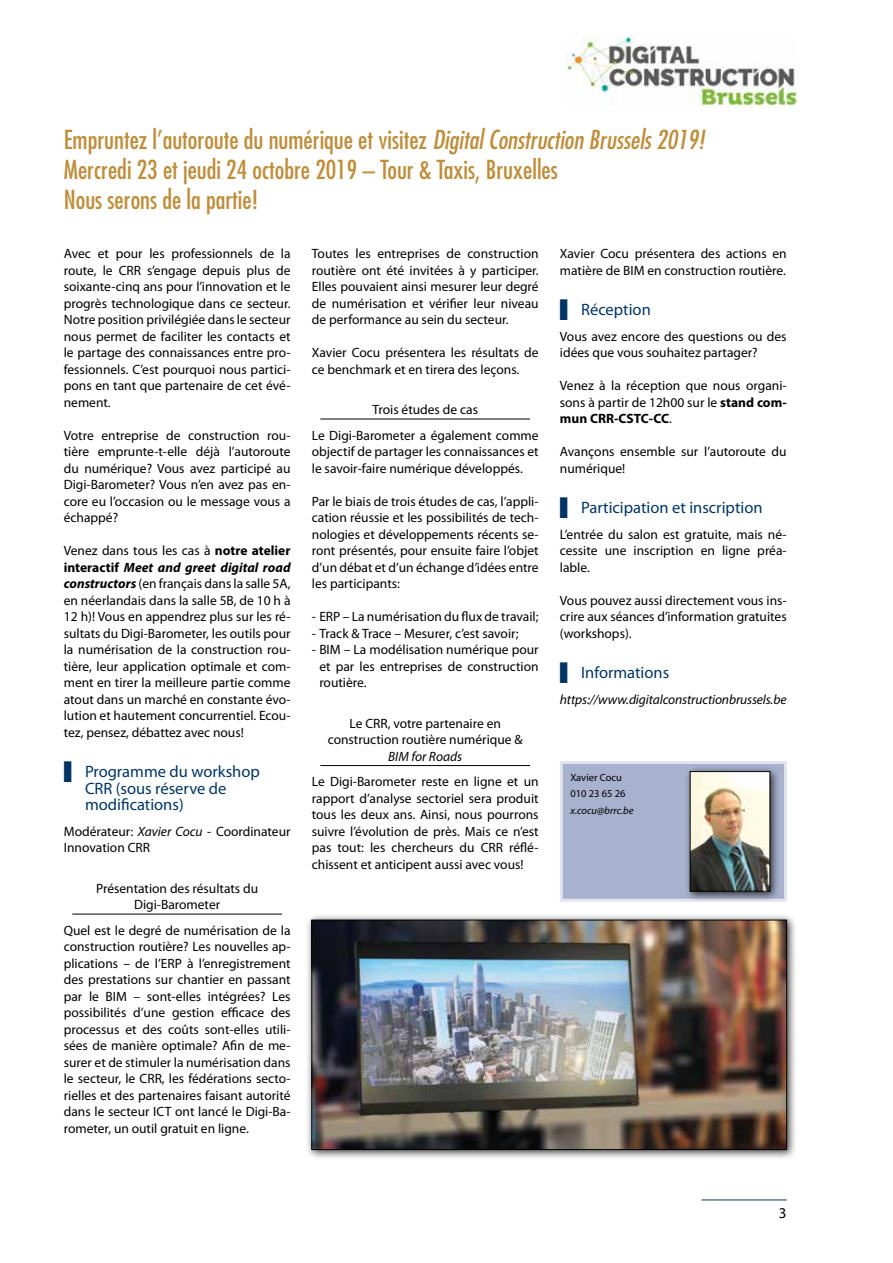
<style>
.page{position:relative;width:893px;height:1263px;background:#fff}
.page>*{position:absolute;margin:0;border:0;box-sizing:border-box;transform-origin:0 0}
.t1{font:condensed 25.5px/30px "Futura Std";color:#bf8e3c}
.t2{font:16.5px/16.5px "Myriad Pro";color:#003565}
.t3{font:15px "Myriad Pro";color:#000}
.t4{font:13.5px/16.5px "Myriad Pro";color:#000;text-align:justify}
.t5{font:italic 13.5px "Myriad Pro";letter-spacing:-.01em;color:#000}
.t6{font:10.5px/16.5px "Myriad Pro";color:#000}
.t7{font:italic 10.5px "Myriad Pro";color:#000}
.s1{font-style:italic}
.s2{font-weight:700}
.s3{font-weight:700;font-style:italic}
</style>
<div class="page">
<hr style="left:702px;top:1199px;width:85px;height:1px;background:#003565">
<hr style="left:72px;top:914px;width:210px;height:1px;background:#000">
<hr style="left:320px;top:419px;width:210px;height:1px;background:#000">
<hr style="left:320px;top:765px;width:210px;height:1px;background:#000">
<img style="left:566px;top:36px;width:231px;height:70px">
<div style="left:305px;top:913px;width:492px;height:247px;background:#000;opacity:.75"></div>
<img style="left:313px;top:922px;width:472px;height:226px">
<div style="left:311px;top:920px;width:476px;height:230px;border:1px solid #000"></div>
<div style="left:561px;top:762px;width:224px;height:138px;background:#a8b2ce"></div>
<div style="left:560px;top:761px;width:227px;height:141px;border:3px solid #e0e4ef"></div>
<div style="left:684px;top:765px;width:96px;height:137px;background:#000;opacity:.75"></div>
<img style="left:692px;top:773px;width:76px;height:116px">
<div style="left:690px;top:771px;width:80px;height:120px;border:1px solid #000"></div>
<h1 class="t1" style="left:64px;top:124px;width:642px">Empruntez l’autoroute du numérique et visitez <span class="s1">Digital Construction Brussels 2019!<br></span>Mercredi 23 et jeudi 24 octobre 2019 – Tour &amp; Taxis, Bruxelles<br>Nous serons de la partie!</h1>
<p class="t4" style="left:64px;top:246px;width:228px">Avec et pour les professionnels de la route, le CRR s’engage depuis plus de soixante-cinq ans pour l’innovation et le progrès technologique dans ce secteur.<br>Notre position privilégiée dans le secteur nous permet de faciliter les contacts et le partage des connaissances entre pro&shy;fessionnels. C’est pourquoi nous partici&shy;pons en tant que partenaire de cet évé&shy;nement.</p>
<p class="t4" style="left:64px;top:427px;width:228px">Votre entreprise de construction rou&shy;tière emprunte-t-elle déjà l’autoroute du numérique? Vous avez participé au Digi-Barometer? Vous n’en avez pas en&shy;core eu l’occasion ou le message vous a échappé?</p>
<p class="t4" style="left:64px;top:543px;width:228px">Venez dans tous les cas à <span class="s2">notre atelier interactif</span> <span class="s3">Meet and greet digital road constructors</span> (en français dans la salle 5A, en néerlandais dans la salle 5B, de 10 h à 12 h)! Vous en appendrez plus sur les ré&shy;sultats du Digi-Barometer, les outils pour la numérisation de la construction rou&shy;tière, leur application optimale et com&shy;ment en tirer la meilleure partie comme atout dans un marché en constante évo&shy;lution et hautement concurrentiel. Ecou&shy;tez, pensez, débattez avec nous!</p>
<p class="t2" style="left:85px;top:764px;width:176px;text-indent:-21px">■ Programme du workshop<br>CRR (sous réserve de modifications)</p>
<p class="t4" style="left:64px;top:823px;width:228px">Modérateur: <span class="s1">Xavier Cocu</span> - Coordinateur<br>Innovation CRR</p>
<p class="t4" style="left:96px;top:880px;width:164px;text-align:center">Présentation des résultats du<br>Digi-Barometer</p>
<p class="t4" style="left:64px;top:922px;width:228px">Quel est le degré de numérisation de la construction routière? Les nouvelles ap&shy;plications – de l’ERP à l’enregistrement des prestations sur chantier en passant par le BIM – sont-elles intégrées? Les possibilités d’une gestion efficace des processus et des coûts sont-elles utili&shy;sées de manière optimale? Afin de me&shy;surer et de stimuler la numérisation dans le secteur, le CRR, les fédérations secto&shy;rielles et des partenaires faisant autorité dans le secteur ICT ont lancé le Digi-Ba&shy;rometer, un outil gratuit en ligne.</p>
<p class="t4" style="left:560px;top:246px;width:228px">Xavier Cocu présentera des actions en matière de BIM en construction routière.</p>
<p class="t2" style="left:560px;top:302px;width:92px">■ Réception</p>
<p class="t4" style="left:560px;top:328px;width:228px">Vous avez encore des questions ou des idées que vous souhaitez partager?</p>
<p class="t4" style="left:560px;top:378px;width:228px">Venez à la réception que nous organi&shy;sons à partir de 12h00 sur le <span class="s2">stand com&shy;mun CRR-CSTC-CC</span>.</p>
<p class="t4" style="left:560px;top:444px;width:228px">Avançons ensemble sur l’autoroute du numérique!</p>
<p class="t2" style="left:560px;top:500px;width:204px">■ Participation et inscription</p>
<p class="t4" style="left:560px;top:526px;width:228px">L’entrée du salon est gratuite, mais né&shy;cessite une inscription en ligne préa&shy;lable.</p>
<p class="t4" style="left:560px;top:592px;width:228px">Vous pouvez aussi directement vous ins&shy;crire aux séances d’information gratuites (workshops).</p>
<p class="t2" style="left:560px;top:665px;width:111px">■ Informations</p>
<p class="t5" style="left:560px;top:691px;width:228px">https://www.digitalconstructionbrussels.be</p>
<p class="t4" style="left:312px;top:246px;width:228px">Toutes les entreprises de construction routière ont été invitées à y participer.<br>Elles pouvaient ainsi mesurer leur degré de numérisation et vérifier leur niveau de performance au sein du secteur.</p>
<p class="t4" style="left:312px;top:345px;width:228px">Xavier Cocu présentera les résultats de ce benchmark et en tirera des leçons.</p>
<p class="t4" style="left:312px;top:397px;width:228px;line-height:25.5px;text-align:center">Trois études de cas<br>Le Digi-Barometer a également comme</p>
<p class="t4" style="left:312px;top:444px;width:228px">objectif de partager les connaissances et le savoir-faire numérique développés.</p>
<p class="t4" style="left:312px;top:493px;width:228px">Par le biais de trois études de cas, l’appli&shy;cation réussie et les possibilités de tech&shy;nologies et développements récents se&shy;ront présentés, pour ensuite faire l’objet d’un débat et d’un échange d’idées entre les participants:</p>
<p class="t4" style="left:312px;top:609px;width:228px">- ERP – La numérisation du flux de travail;</p>
<p class="t4" style="left:312px;top:625px;width:208px">- Track &amp; Trace – Mesurer, c’est savoir;</p>
<p class="t4" style="left:319px;top:642px;width:221px;text-indent:-8px">- BIM – La modélisation numérique pour et par les entreprises de construction routière.</p>
<p class="t4" style="left:328px;top:715px;width:196px;text-align:center">Le CRR, votre partenaire en construction routière numérique &amp;</p>
<p class="t5" style="left:388px;top:748px;width:76px">BIM for Roads</p>
<p class="t4" style="left:312px;top:774px;width:228px">Le Digi-Barometer reste en ligne et un rapport d’analyse sectoriel sera produit tous les deux ans. Ainsi, nous pourrons suivre l’évolution de près. Mais ce n’est pas tout: les chercheurs du CRR réflé&shy;chissent et anticipent aussi avec vous!</p>
<p class="t6" style="left:570px;top:769px;width:57px">Xavier Cocu<br>010 23 65 26</p>
<p class="t7" style="left:570px;top:803px;width:65px">x.cocu@brrc.be</p>
<p class="t3" style="left:779px;top:1204px;width:9px">3</p>
</div>
